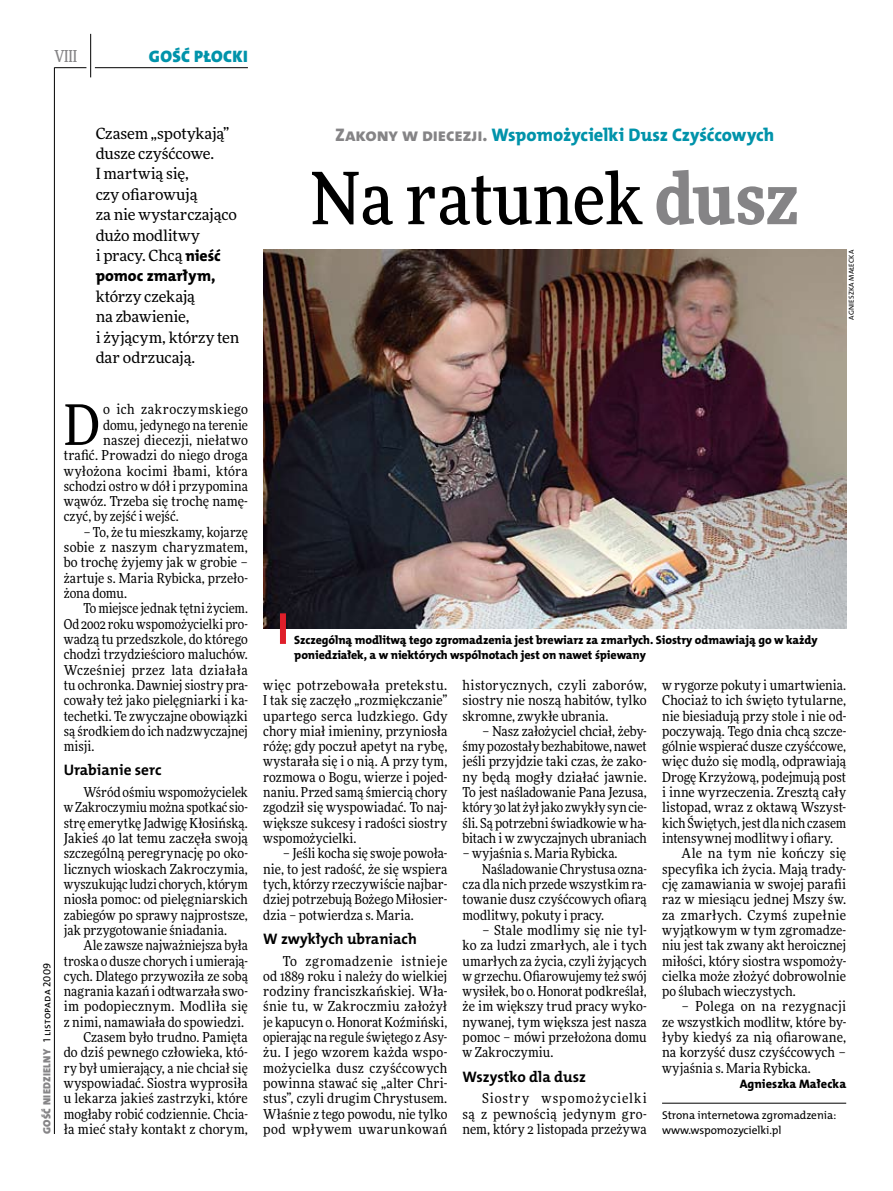
<style>
.page{position:relative;width:893px;height:1191px;background:#fff}
.page>*{position:absolute;margin:0;border:0;box-sizing:border-box;transform-origin:0 0}
.t1{font:500 72px "Freeday Narrow";color:#000}
.t2{font:55.95px "Freeday Narrow News";color:#000}
.t3{font:18.3px "The Mix HP8 Ex Bld";letter-spacing:-.01em;color:#0093aa}
.t4{font:16.65px "The Mix HP9 Blk";letter-spacing:.02em;color:#0093aa}
.t5{font:500 16.5px "Freeday Narrow";color:#858486;scale:.9 1}
.t6{font:15.75px "The Mix HP8 Ex Bld";letter-spacing:.07em;color:#000}
.t7{font:15.45px/20.4px "Freeday News";letter-spacing:-.01em;color:#000}
.t8{font:15.3px "The Mix HP7 Bld";color:#000}
.t9{font:13.65px/15.3px "Freeday Narrow News";letter-spacing:.005em;color:#000;text-align:justify}
.t10{font:13.65px "Freeday Narrow News";letter-spacing:.035em;color:#000}
.t11{font:13.65px "Freeday Narrow News";letter-spacing:.025em;color:#000}
.t12{font:12.3px "The Mix HP8 Ex Bld";color:#000}
.t13{font:12px/15.3px "The Mix HP8 Ex Bld";letter-spacing:-.005em;color:#000}
.t14{font:11.4px/15.3px "The Mix HP5 Plain";letter-spacing:-.005em;color:#000}
.t15{font:10.5px "The Mix HP9 Blk";letter-spacing:.025em;color:#858486}
.t16{font:7.2px "The Mix HP5 Plain";letter-spacing:.015em;color:#000}
.s1{font-family:"The Mix HP5 Plain";color:#000}
.s2{font-family:"The Mix HP8 Ex Bld";font-size:15.75px}
.s3{color:#858486}
.s4{font-weight:900;color:#858486}
</style>
<div class="page">
<hr style="left:54px;top:67px;width:1px;height:1067px;background:#000">
<hr style="left:90px;top:34px;width:1px;height:43px;background:#000">
<hr style="left:54px;top:67px;width:32px;height:1px;background:#000">
<hr style="left:95px;top:67px;width:153px;height:1px;background:#000">
<hr style="left:662px;top:1103px;width:184px;height:1px;background:#000">
<img style="left:263px;top:250px;width:583px;height:378px">
<div style="left:280px;top:613px;width:6px;height:31px;background:#df1f2a"></div>
<p class="t5" style="left:54px;top:46px;width:27px">VIII</p>
<p class="t4" style="left:149px;top:46px;width:100px">GOŚĆ PŁOCKI</p>
<p class="t15" style="left:40px;top:1134px;width:173px;rotate:-90deg">GOŚĆ NIEDZIELNY <span class="s1">1 listopada 2009</span></p>
<p class="t7" style="left:96px;top:123px;width:143px">Czasem „spotykają” dusze czyśćcowe.<br>I martwią się,<br>czy ofiarowują<br>za nie wystarczająco dużo modlitwy<br>i pracy. Chcą <span class="s2">nieść</span></p>
<p class="t6" style="left:96px;top:266px;width:121px">pomoc zmarłym,</p>
<p class="t7" style="left:96px;top:286px;width:145px">którzy czekają<br>na zbawienie,<br>i żyjącym, którzy ten dar odrzucają.</p>
<h2 class="t2" style="left:64px;top:390px;width:38px">D</h2>
<p class="t10" style="left:103px;top:401px;width:146px">o ich zakroczymskiego</p>
<p class="t9" style="left:103px;top:417px;width:146px">domu, jedynego na terenie</p>
<p class="t9" style="left:103px;top:432px;width:146px">naszej diecezji, niełatwo</p>
<p class="t9" style="left:64px;top:447px;width:186px">trafić. Prowadzi do niego droga</p>
<p class="t9" style="left:64px;top:463px;width:186px">wyłożona kocimi łbami, która</p>
<p class="t9" style="left:64px;top:478px;width:186px">schodzi ostro w dół i przypomina</p>
<p class="t9" style="left:64px;top:493px;width:186px">wąwóz. Trzeba się trochę namę-</p>
<p class="t9" style="left:64px;top:509px;width:117px">czyć, by zejść i wejść.</p>
<p class="t9" style="left:64px;top:524px;width:186px;text-indent:20px">– To, że tu mieszkamy, kojarzę sobie z naszym charyzmatem, bo trochę żyjemy jak w grobie – żartuje s. Maria Rybicka, przeło&shy;żona domu.</p>
<p class="t9" style="left:64px;top:600px;width:186px;text-indent:20px">Tomiejsce jednak tętni życiem.<br>Od 2002 roku wspomożycielki pro&shy;wadzą tu przedszkole, do którego chodzi trzydzieścioro maluchów.<br>Wcześniej przez lata działała tu ochronka. Dawniej siostry pra&shy;cowały też jako pielęgniarki i ka&shy;techetki. Te zwyczajne obowiązki są środkiem do ich nadzwyczajnej misji.</p>
<p class="t8" style="left:64px;top:760px;width:99px">Urabianie serc</p>
<p class="t9" style="left:64px;top:784px;width:186px;text-indent:20px">Wśród ośmiu wspomożycielek wZakroczymiu można spotkać sio&shy;strę emerytkę Jadwigę Kłosińską.<br>Jakieś 40 lat temu zaczęła swoją szczególną peregrynację po oko&shy;licznych wioskach Zakroczymia, wyszukując ludzi chorych, którym niosła pomoc: od pielęgniarskich zabiegów po sprawy najprostsze, jak przygotowanie śniadania.</p>
<p class="t9" style="left:64px;top:937px;width:186px;text-align:right">Ale zawsze najważniejsza była troska o dusze chorych i umierają&shy;cych. Dlatego przywoziła ze sobą nagrania kazań i odtwarzała swo&shy;im podopiecznym. Modliła się z nimi, namawiała do spowiedzi.<br>Czasem było trudno. Pamięta<br>do dziś pewnego człowieka, któ&shy;ry był umierający, a nie chciał się wyspowiadać. Siostra wyprosiła u lekarza jakieś zastrzyki, które mogłaby robić codziennie. Chcia&shy;ła mieć stały kontakt z chorym,</p>
<h3 class="t3" style="left:335px;top:123px;width:440px"><span class="s3">Zakony w diecezji.</span> Wspomożycielki Dusz Czyśćcowych</h3>
<h1 class="t1" style="left:311px;top:154px;width:489px">Na ratunek <span class="s4">dusz</span></h1>
<p class="t16" style="left:847px;top:319px;width:71px;rotate:-90deg">Agnieszka Małecka</p>
<p class="t13" style="left:294px;top:632px;width:525px">Szczególną modlitwą tego zgromadzenia jest brewiarz za zmarłych. Siostry odmawiają go w każdy poniedziałek, a w niektórych wspólnotach jest on nawet śpiewany</p>
<p class="t9" style="left:263px;top:677px;width:186px">więc potrzebowała pretekstu.<br>I tak się zaczęło „rozmiękczanie” upartego serca ludzkiego. Gdy chory miał imieniny, przyniosła różę; gdy poczuł apetyt na rybę, wystarała się i o nią. A przy tym, rozmowa o Bogu, wierze i pojed&shy;naniu. Przed samą śmiercią chory zgodził się wyspowiadać. To naj&shy;większe sukcesy i radości siostry wspomożycielki.</p>
<p class="t9" style="left:263px;top:845px;width:186px;text-indent:20px">– Jeśli kocha się swoje powoła&shy;nie, to jest radość, że się wspiera tych, którzy rzeczywiście najbar&shy;dziej potrzebują Bożego Miłosier&shy;dzia – potwierdza s. Maria.</p>
<p class="t8" style="left:263px;top:928px;width:155px">W zwykłych ubraniach</p>
<p class="t9" style="left:263px;top:953px;width:186px;text-indent:20px">To zgromadzenie istnieje od 1889 roku i należy do wielkiej rodziny franciszkańskiej. Wła&shy;śnie tu, w Zakroczmiu założył je kapucyn o. Honorat Koźmiński, opierając na regule świętego z Asy&shy;żu. I jego wzorem każda wspo&shy;możycielka dusz czyśćcowych powinna stawać się „alter Chri&shy;stus”, czyli drugim Chrystusem.<br>Właśnie z tego powodu, nie tylko pod wpływem uwarunkowań</p>
<p class="t9" style="left:463px;top:677px;width:186px">historycznych, czyli zaborów, siostry nie noszą habitów, tylko skromne, zwykłe ubrania.</p>
<p class="t9" style="left:463px;top:723px;width:186px;text-indent:20px">– Nasz założyciel chciał, żeby&shy;śmy pozostały bezhabitowe, nawet jeśli przyjdzie taki czas, że zako&shy;ny będą mogły działać jawnie.<br>To jest naśladowanie Pana Jezusa, który 30 lat żył jako zwykły syn cie&shy;śli. Są potrzebni świadkowie w ha&shy;bitach i w zwyczajnych ubraniach</p>
<p class="t9" style="left:463px;top:845px;width:156px">– wyjaśnia s. Maria Rybicka.</p>
<p class="t9" style="left:482px;top:861px;width:166px">Naśladowanie Chrystusa ozna-</p>
<p class="t9" style="left:463px;top:876px;width:186px">cza dla nich przede wszystkim ra-</p>
<p class="t9" style="left:463px;top:891px;width:186px">towanie dusz czyśćcowych ofiarą</p>
<p class="t9" style="left:463px;top:907px;width:143px">modlitwy, pokuty i pracy.</p>
<p class="t9" style="left:463px;top:922px;width:186px;text-indent:20px">– Stale modlimy się nie tyl&shy;ko za ludzi zmarłych, ale i tych umarłych za życia, czyli żyjących w grzechu. Ofiarowujemy też swój wysiłek, bo o. Honorat podkreślał, że im większy trud pracy wyko&shy;nywanej, tym większa jest nasza pomoc – mówi przełożona domu w Zakroczymiu.</p>
<p class="t8" style="left:463px;top:1066px;width:125px">Wszystko dla dusz</p>
<p class="t9" style="left:463px;top:1090px;width:186px;text-indent:20px">Siostry wspomożycielki są z pewnością jedynym gro&shy;nem, który 2 listopada przeżywa</p>
<p class="t9" style="left:662px;top:677px;width:186px">w rygorze pokuty i umartwienia.</p>
<p class="t9" style="left:662px;top:692px;width:186px">Chociaż to ich święto tytularne,</p>
<p class="t9" style="left:662px;top:708px;width:186px">nie biesiadują przy stole i nie od-</p>
<p class="t9" style="left:662px;top:723px;width:186px">poczywają. Tego dnia chcą szcze-</p>
<p class="t9" style="left:662px;top:738px;width:186px">gólnie wspierać dusze czyśćcowe,</p>
<p class="t9" style="left:662px;top:754px;width:186px">więc dużo się modlą, odprawiają</p>
<p class="t9" style="left:662px;top:769px;width:186px">Drogę Krzyżową, podejmują post</p>
<p class="t9" style="left:662px;top:784px;width:186px">i inne wyrzeczenia. Zresztą cały</p>
<p class="t9" style="left:662px;top:799px;width:186px">listopad, wraz z oktawą Wszyst-</p>
<p class="t9" style="left:662px;top:815px;width:186px">kich Świętych, jest dla nich czasem</p>
<p class="t9" style="left:662px;top:830px;width:172px">intensywnej modlitwy i ofiary.</p>
<p class="t11" style="left:682px;top:845px;width:166px">Ale na tym nie kończy się</p>
<p class="t9" style="left:662px;top:861px;width:186px">specyfika ich życia. Mają trady-</p>
<p class="t9" style="left:662px;top:876px;width:186px">cję zamawiania w swojej parafii</p>
<p class="t9" style="left:662px;top:891px;width:186px">raz w miesiącu jednej Mszy św.</p>
<p class="t10" style="left:662px;top:906px;width:186px">za zmarłych. Czymś zupełnie</p>
<p class="t9" style="left:662px;top:922px;width:186px">wyjątkowym w tym zgromadze-</p>
<p class="t9" style="left:662px;top:937px;width:186px">niu jest tak zwany akt heroicznej</p>
<p class="t9" style="left:662px;top:953px;width:186px">miłości, który siostra wspomoży-</p>
<p class="t9" style="left:662px;top:968px;width:186px">cielka może złożyć dobrowolnie</p>
<p class="t9" style="left:662px;top:983px;width:135px">po ślubach wieczystych.</p>
<p class="t9" style="left:662px;top:998px;width:186px;text-indent:20px">– Polega on na rezygnacji ze wszystkich modlitw, które by&shy;łyby kiedyś za nią ofiarowane, na korzyść dusz czyśćcowych – wyjaśnia s. Maria Rybicka.</p>
<p class="t12" style="left:740px;top:1076px;width:108px">Agnieszka Małecka</p>
<p class="t14" style="left:662px;top:1107px;width:176px">Strona internetowa zgromadzenia: www.wspomozycielki.pl</p>
</div>
